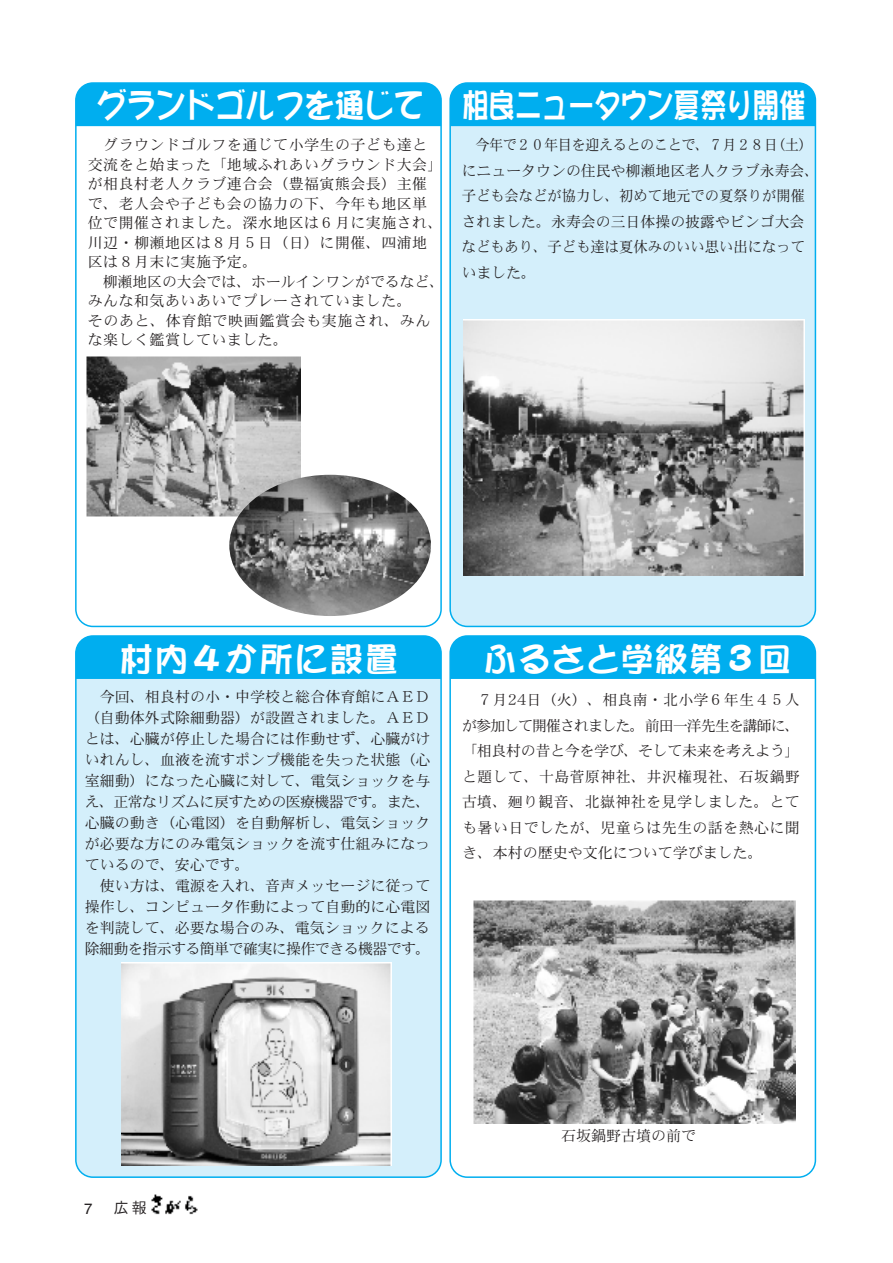
<style>
.page{position:relative;width:893px;height:1263px;background:#fff}
.page>*{position:absolute;margin:0;border:0;box-sizing:border-box;transform-origin:0 0}
.t1{font:33px "DFPPOP1 CID W9";color:#fff;scale:.9 1}
.t2{font:33px "DFPPOP1 CID W9";letter-spacing:.04em;color:#fff}
.t3{font:33px "DFPPOP1 CID W9";letter-spacing:.06em;color:#fff}
.t4{font:15px/21px "DFPHS Mincho CID W3";color:#231f20;text-align:justify}
.t5{font:15px/19.5px "DFPHS Mincho CID W3";letter-spacing:.03em;color:#231f20}
.t6{font:15px/25.5px "DFPHS Mincho CID W3";color:#231f20;scale:.94 1}
.t7{font:15px "DFPHS Gothic CID W3";color:#231f20}
.t8{font:15px "Helvetica";color:#231f20}
</style>
<div class="page">
<div style="left:75px;top:635px;width:367px;height:543px;background:#d4effb;border:2px solid #00aeef;border-radius:17px"></div>
<div style="left:449px;top:82px;width:367px;height:545px;background:#d4effb;border:2px solid #00aeef;border-radius:17px"></div>
<img style="left:151px;top:1194px;width:47px;height:21px">
<img style="left:86px;top:356px;width:214px;height:161px">
<img style="left:122px;top:963px;width:270px;height:202px">
<img style="left:473px;top:900px;width:322px;height:223px">
<div style="left:449px;top:635px;width:367px;height:543px;border:2px solid #00aeef;border-radius:17px"></div>
<div style="left:76px;top:636px;width:365px;height:43px;background:#00aeef"></div>
<div style="left:450px;top:636px;width:365px;height:43px;background:#00aeef"></div>
<div style="left:75px;top:82px;width:367px;height:545px;border:2px solid #00aeef;border-radius:17px"></div>
<div style="left:76px;top:83px;width:365px;height:43px;background:#00aeef"></div>
<div style="left:450px;top:83px;width:365px;height:43px;background:#00aeef"></div>
<img style="left:464px;top:319px;width:340px;height:257px">
<img style="left:229px;top:475px;width:202px;height:141px;border-radius:50%">
<h1 class="t1" style="left:97px;top:88px;width:789px">グランドゴルフを通じて 相良ニュータウン夏祭り開催</h1>
<p class="t5" style="left:88px;top:135px;width:356px;text-indent:15px">グラウンドゴルフを通じて小学生の子ども達と交流をと始まった「地域ふれあいグラウンド大会」が相良村老人クラブ連合会（豊福寅熊会長）主催で、老人会や子ども会の協力の下、今年も地区単位で開催されました。深水地区は６月に実施され、川辺・柳瀬地区は８月５日（日）に開催、四浦地区は８月末に実施予定。</p>
<p class="t5" style="left:88px;top:271px;width:358px;text-indent:15px">柳瀬地区の大会では、ホールインワンがでるなど、みんな和気あいあいでプレーされていました。<br>そのあと、体育館で映画鑑賞会も実施され、みんな楽しく鑑賞していました。</p>
<p class="t6" style="left:462px;top:132px;width:382px;text-indent:14px">今年で２０年目を迎えるとのことで、７月２８日（土）にニュータウンの住民や柳瀬地区老人クラブ永寿会、子ども会などが協力し、初めて地元での夏祭りが開催されました。永寿会の三日体操の披露やビンゴ大会などもあり、子ども達は夏休みのいい思い出になっていました。</p>
<h1 class="t3" style="left:120px;top:641px;width:279px">村内４か所に設置</h1>
<p class="t4" style="left:85px;top:686px;width:347px;text-indent:15px">今回、相良村の小・中学校と総合体育館にＡＥＤ（自動体外式除細動器）が設置されました。ＡＥＤとは、心臓が停止した場合には作動せず、心臓がけいれんし、血液を流すポンプ機能を失った状態（心室細動）になった心臓に対して、電気ショックを与え、正常なリズムに戻すための医療機器です。また、心臓の動き（心電図）を自動解析し、電気ショックが必要な方にのみ電気ショックを流す仕組みになっているので、安心です。</p>
<p class="t4" style="left:85px;top:875px;width:347px;text-indent:15px">使い方は、電源を入れ、音声メッセージに従って操作し、コンピュータ作動によって自動的に心電図を判読して、必要な場合のみ、電気ショックによる除細動を指示する簡単で確実に操作できる機器です。</p>
<h1 class="t2" style="left:484px;top:641px;width:309px">ふるさと学級第３回</h1>
<p class="t4" style="left:462px;top:687px;width:339px;line-height:25.5px;text-indent:15px">７月24日（火）、相良南・北小学６年生４５人が参加して開催されました。前田一洋先生を講師に、「相良村の昔と今を学び、そして未来を考えよう」と題して、十島菅原神社、井沢権現社、石坂鍋野古墳、廻り観音、北嶽神社を見学しました。とても暑い日でしたが、児童らは先生の話を熱心に聞き、本村の歴史や文化について学びました。</p>
<p class="t8" style="left:84px;top:1200px;width:10px">7</p>
<p class="t7" style="left:114px;top:1199px;width:34px">広報</p>
<p class="t4" style="left:561px;top:1124px;width:136px">石坂鍋野古墳の前で</p>
</div>
